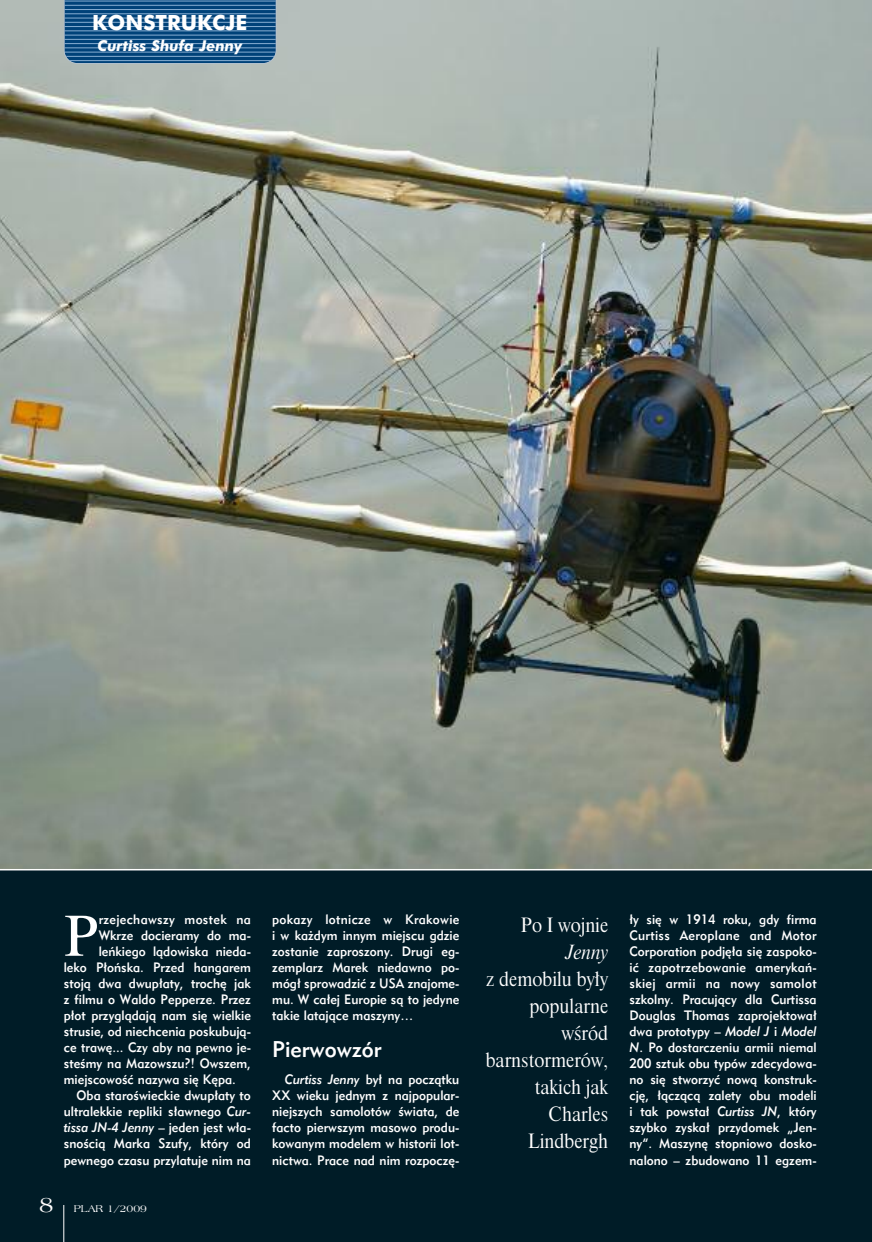
<style>
.page{position:relative;width:872px;height:1242px;background:#001c27}
.page>*{position:absolute;margin:0;border:0;box-sizing:border-box;transform-origin:0 0}
.t1{font:57.9px "Dutch 801 EU";color:#fff}
.t2{font:22.5px "Geometric 415 Md EU";color:#fff}
.t3{font:700 21px "Futura EU";color:#fff}
.t4{font:19.5px/27px "Dutch 801 Hd EU";color:#fff;text-align:right;scale:.95 1}
.t5{font:italic 19.5px "Dutch 801 Hd EU";color:#fff;scale:.95 1}
.t6{font:italic 700 15px "Futura EU";color:#fff}
.t7{font:13.5px/16px "Geometric 415 Md EU";color:#fff;text-align:justify;scale:.95 1}
.t8{font:italic 13.5px "Geometric 415 Md EU";color:#fff;scale:.95 1}
.t9{font:13.5px "Geometric 415 Md EU";letter-spacing:.025em;color:#fff;scale:.95 1}
.t10{font:10.5px "Americana EU";color:#fff}
.s1{font-style:italic}
.s2{font-style:normal}
.s3{font-size:22.5px}
</style>
<div class="page">
<hr style="left:63px;top:1205px;width:1px;height:37px;background:#fff">
<img style="left:0;top:0;width:872px;height:870px">
<svg style="left:64px;top:0;width:212px;height:64px"></svg>
<h3 class="t3" style="left:92px;top:10px;width:157px">KONSTRUKCJE</h3>
<p class="t6" style="left:98px;top:36px;width:146px">Curtiss Shufa Jenny</p>
<h1 class="t1" style="left:64px;top:900px;width:36px">P</h1>
<p class="t9" style="left:99px;top:910px;width:162px">rzejechawszy mostek na</p>
<p class="t7" style="left:99px;top:926px;width:162px">Wkrze docieramy do ma-</p>
<p class="t7" style="left:99px;top:943px;width:162px">leńkiego lądowiska nieda-</p>
<p class="t7" style="left:64px;top:959px;width:198px">leko Płońska. Przed hangarem</p>
<p class="t7" style="left:64px;top:975px;width:198px">stoją dwa dwupłaty, trochę jak</p>
<p class="t7" style="left:64px;top:991px;width:198px">z filmu o Waldo Pepperze. Przez</p>
<p class="t7" style="left:64px;top:1007px;width:198px">płot przyglądają nam się wielkie</p>
<p class="t7" style="left:64px;top:1023px;width:198px">strusie, od niechcenia poskubują-</p>
<p class="t7" style="left:64px;top:1039px;width:198px">ce trawę... Czy aby na pewno je-</p>
<p class="t7" style="left:64px;top:1055px;width:198px">steśmy na Mazowszu?! Owszem,</p>
<p class="t7" style="left:64px;top:1071px;width:183px">miejscowość nazywa się Kępa.</p>
<p class="t7" style="left:77px;top:1087px;width:185px">Oba staroświeckie dwupłaty to</p>
<p class="t7" style="left:64px;top:1103px;width:198px">ultralekkie repliki sławnego <span class="s1">Cur-</span></p>
<p class="t8" style="left:64px;top:1119px;width:198px">tissa JN-4 Jenny <span class="s2">– jeden jest wła-</span></p>
<p class="t7" style="left:64px;top:1135px;width:198px">snością Marka Szufy, który od</p>
<p class="t7" style="left:64px;top:1151px;width:198px">pewnego czasu przylatuje nim na</p>
<p class="t10" style="left:39px;top:1202px;width:109px"><span class="s3">8</span> PLAR 1/2009</p>
<p class="t7" style="left:272px;top:910px;width:198px">pokazy lotnicze w Krakowie i w każdym innym miejscu gdzie zostanie zaproszony. Drugi eg&shy;zemplarz Marek niedawno po&shy;mógł sprowadzić z USA znajome&shy;mu. W całej Europie są to jedyne takie latające maszyny…</p>
<h2 class="t2" style="left:272px;top:1035px;width:111px">Pierwowzór</h2>
<p class="t7" style="left:272px;top:1071px;width:198px;text-indent:13px"><span class="s1">Curtiss Jenny</span> był na początku XX wieku jednym z najpopular&shy;niejszych samolotów świata, de facto pierwszym masowo produ&shy;kowanym modelem w historii lot&shy;nictwa. Prace nad nim rozpoczę-</p>
<h3 class="t4" style="left:521px;top:911px;width:93px">Po I wojnie</h3>
<h3 class="t5" style="left:566px;top:940px;width:45px">Jenny</h3>
<h3 class="t4" style="left:486px;top:965px;width:130px">z demobilu były popularne wśród barnstormerów, takich jak<br>Charles<br>Lindbergh</h3>
<p class="t7" style="left:629px;top:910px;width:198px">ły się w 1914 roku, gdy firma Curtiss Aeroplane and Motor Corporation podjęła się zaspoko&shy;ić zapotrzebowanie amerykań&shy;skiej armii na nowy samolot szkolny. Pracujący dla Curtissa Douglas Thomas zaprojektował dwa prototypy – <span class="s1">Model J</span> i <span class="s1">Model N</span>. Po dostarczeniu armii niemal 200 sztuk obu typów zdecydowa&shy;no się stworzyć nową konstruk&shy;cję, łączącą zalety obu modeli i tak powstał <span class="s1">Curtiss JN</span>, który szybko zyskał przydomek „Jen&shy;ny”. Maszynę stopniowo dosko&shy;nalono – zbudowano 11 egzem-</p>
</div>
